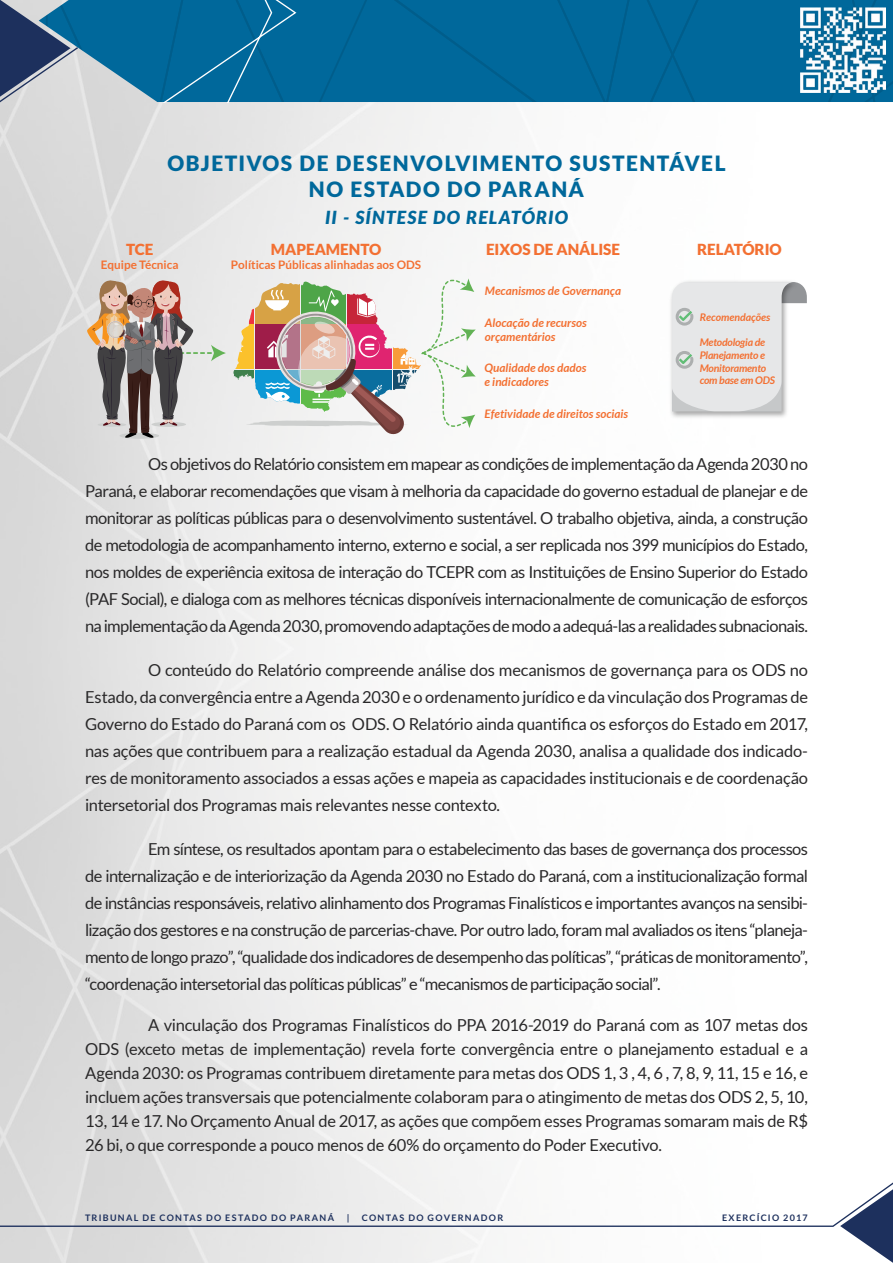
<style>
.page{position:relative;width:893px;height:1263px;background:#fff}
.page>*{position:absolute;margin:0;border:0;box-sizing:border-box;transform-origin:0 0}
.t1{font:900 21px/25.2px "Lato";letter-spacing:.07em;color:#00689b;text-align:center}
.t2{font:italic 900 18px "Lato";letter-spacing:.065em;color:#00689b}
.t3{font:16.5px/27px "Lato";letter-spacing:-.025em;color:#292829;text-align:justify}
.t4{font:900 15.3px "Lato";color:#f37032}
.t5{font:italic 700 11.7px/14.1px "Lato";color:#f37032}
.t6{font:700 11.7px "Lato";color:#f37032}
.t7{font:italic 700 10.5px/12.6px "Lato";letter-spacing:-.02em;color:#f37032}
.t8{font:italic 700 10.5px "Lato";color:#f37032}
.t9{font:700 9px "Lato";letter-spacing:.145em;color:#1d305d}
</style>
<div class="page">
<img style="left:0;top:102px;width:522px;height:1161px">
<svg style="left:0;top:1172px;width:840px;height:55px"></svg>
<svg style="left:840px;top:1182px;width:53px;height:81px"></svg>
<svg style="left:0;top:0;width:893px;height:102px"></svg>
<img style="left:800px;top:8px;width:86px;height:85px">
<svg style="left:420px;top:271px;width:56px;height:165px"></svg>
<div style="left:119px;top:433px;width:40px;height:6px;background:#d5d6d5;border-radius:50%"></div>
<svg style="left:86px;top:278px;width:140px;height:160px"></svg>
<svg style="left:233px;top:282px;width:175px;height:153px"></svg>
<img style="left:670px;top:281px;width:122px;height:137px">
<svg style="left:672px;top:282px;width:135px;height:129px"></svg>
<p class="t1" style="left:167px;top:151px;width:560px">OBJETIVOS DE DESENVOLVIMENTO SUSTENTÁVEL<br>NO ESTADO DO PARANÁ</p>
<p class="t2" style="left:325px;top:206px;width:244px">II - SÍNTESE DO RELATÓRIO</p>
<p class="t4" style="left:126px;top:241px;width:29px">TCE</p>
<p class="t6" style="left:101px;top:258px;width:79px">Equipe Técnica</p>
<p class="t4" style="left:271px;top:241px;width:112px">MAPEAMENTO</p>
<p class="t6" style="left:231px;top:258px;width:192px">Políticas Públicas alinhadas aos ODS</p>
<p class="t4" style="left:486px;top:241px;width:136px">EIXOS DE ANÁLISE</p>
<p class="t4" style="left:697px;top:241px;width:86px">RELATÓRIO</p>
<p class="t5" style="left:485px;top:284px;width:138px">Mecanismos de Governança</p>
<p class="t5" style="left:485px;top:316px;width:103px">Alocação de recursos orçamentários</p>
<p class="t5" style="left:484px;top:361px;width:103px">Qualidade dos dados e indicadores</p>
<p class="t5" style="left:485px;top:407px;width:145px">Efetividade de direitos sociais</p>
<p class="t8" style="left:700px;top:311px;width:72px">Recomendações</p>
<p class="t7" style="left:700px;top:337px;width:77px">Metodologia de<br>Planejamento e<br>Monitoramento com base em ODS</p>
<p class="t3" style="left:85px;top:450px;width:724px;text-indent:63px">Os objetivos do Relatório consistem em mapear as condições de implementação da Agenda 2030 no Paraná, e elaborar recomendações que visam à melhoria da capacidade do governo estadual de planejar e de monitorar as políticas públicas para o desenvolvimento sustentável. O trabalho objetiva, ainda, a construção de metodologia de acompanhamento interno, externo e social, a ser replicada nos 399 municípios do Estado, nos moldes de experiência exitosa de interação do TCEPR com as Instituições de Ensino Superior do Estado (PAF Social), e dialoga com as melhores técnicas disponíveis internacionalmente de comunicação de esforços na implementação da Agenda 2030, promovendo adaptações de modo a adequá-las a realidades subnacionais.</p>
<p class="t3" style="left:85px;top:656px;width:724px;text-indent:63px">O conteúdo do Relatório compreende análise dos mecanismos de governança para os ODS no Estado, da convergência entre a Agenda 2030 e o ordenamento jurídico e da vinculação dos Programas de Governo do Estado do Paraná com os ODS. O Relatório ainda quantifica os esforços do Estado em 2017, nas ações que contribuem para a realização estadual da Agenda 2030, analisa a qualidade dos indicado&shy;res de monitoramento associados a essas ações e mapeia as capacidades institucionais e de coordenação intersetorial dos Programas mais relevantes nesse contexto.</p>
<p class="t3" style="left:85px;top:835px;width:724px;text-indent:63px">Em síntese, os resultados apontam para o estabelecimento das bases de governança dos processos de internalização e de interiorização da Agenda 2030 no Estado do Paraná, com a institucionalização formal de instâncias responsáveis, relativo alinhamento dos Programas Finalísticos e importantes avanços na sensibi&shy;lização dos gestores e na construção de parcerias-chave. Por outro lado, foram mal avaliados os itens “planeja&shy;mento de longo prazo”, “qualidade dos indicadores de desempenho das políticas”, “práticas de monitoramento”, “coordenação intersetorial das políticas públicas” e “mecanismos de participação social”.</p>
<p class="t3" style="left:85px;top:1013px;width:724px;line-height:24px;text-indent:63px">A vinculação dos Programas Finalísticos do PPA 2016-2019 do Paraná com as 107 metas dos ODS (exceto metas de implementação) revela forte convergência entre o planejamento estadual e a Agenda 2030: os Programas contribuem diretamente para metas dos ODS 1, 3 , 4, 6 , 7, 8, 9, 11, 15 e 16, e incluem ações transversais que potencialmente colaboram para o atingimento de metas dos ODS 2, 5, 10, 13, 14 e 17. No Orçamento Anual de 2017, as ações que compõem esses Programas somaram mais de R$ 26 bi, o que corresponde a pouco menos de 60% do orçamento do Poder Executivo.</p>
<p class="t9" style="left:85px;top:1213px;width:251px">TRIBUNAL DE CONTAS DO ESTADO DO PARANÁ</p>
<p class="t9" style="left:347px;top:1213px;width:4px">|</p>
<p class="t9" style="left:362px;top:1213px;width:143px">CONTAS DO GOVERNADOR</p>
<p class="t9" style="left:722px;top:1213px;width:87px">EXERCÍCIO 2017</p>
</div>
